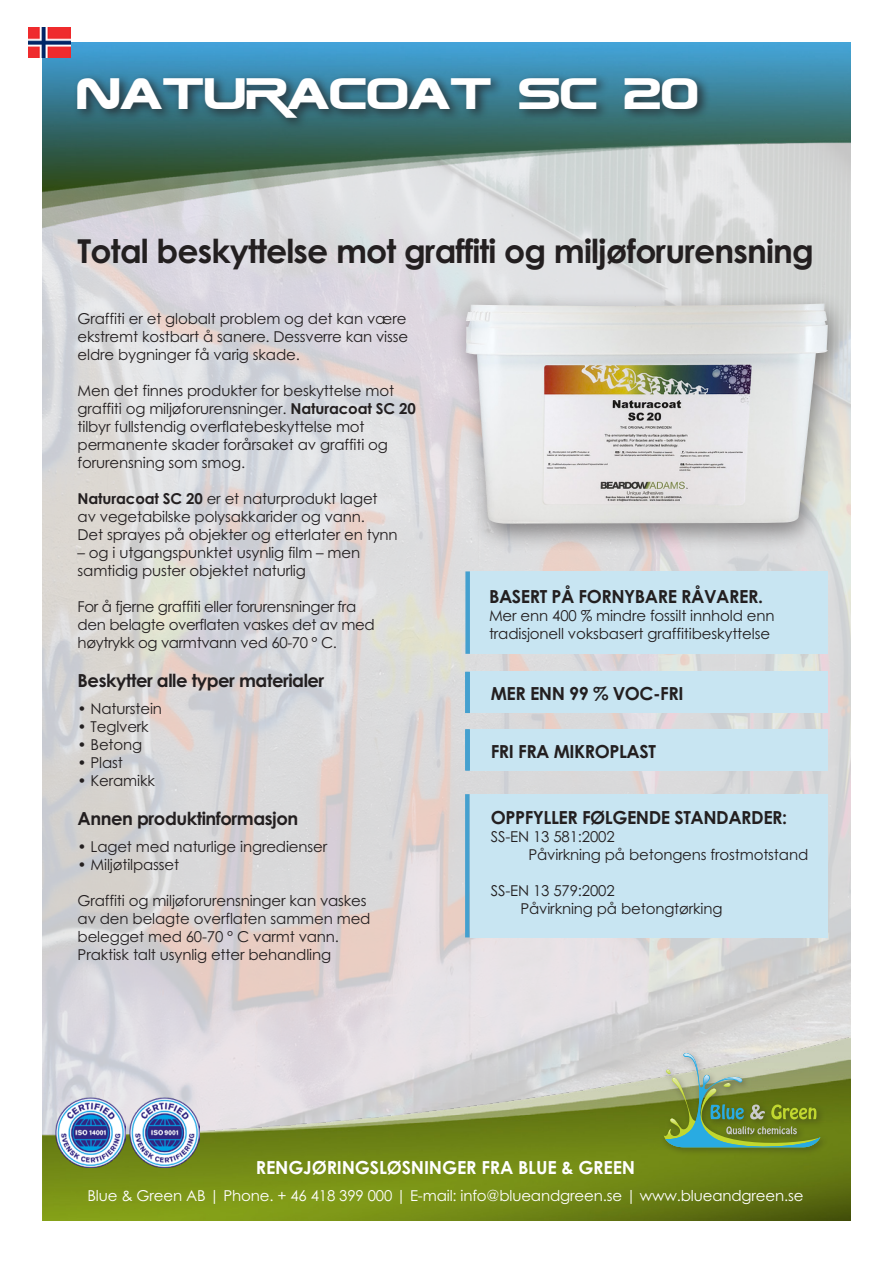
<style>
.page{position:relative;width:893px;height:1263px;background:#fff}
.page>*{position:absolute;margin:0;border:0;box-sizing:border-box;transform-origin:0 0}
.t1{font:45px "Zebulon";color:#fff}
.Rubrik_2{font:700 33px "Century Gothic Pro";letter-spacing:-.025em;color:#231f20}
.Rubrik_3{font:700 18px "Century Gothic Pro";letter-spacing:-.025em;color:#231f20}
.Brödtext{font:700 18px "Century Gothic Pro";letter-spacing:-.01em;color:#fff}
.Brödtext-2{font:15px/18px "Century Gothic Pro";letter-spacing:-.01em;color:#231f20}
.Bröd_bullets{font:15px "Century Gothic Pro";letter-spacing:-.01em;color:#231f20}
.Brödtext-3{font:15px "Century Gothic Pro";letter-spacing:-.01em;color:#fff}
.s1{font-weight:700}
</style>
<div class="page">
<img style="left:43px;top:235px;width:807px;height:794px">
<img style="left:43px;top:1029px;width:807px;height:191px">
<img style="left:43px;top:43px;width:807px;height:192px">
<div style="left:73px;top:73px;width:638px;height:58px;background:#231f20;opacity:.75"></div>
<img style="left:29px;top:27px;width:41px;height:31px">
<div style="left:659px;top:1048px;width:169px;height:108px;background:#231f20;opacity:.3"></div>
<svg style="left:664px;top:1053px;width:156px;height:97px;background:#869f66"></svg>
<img style="left:129px;top:1097px;width:70px;height:70px">
<img style="left:55px;top:1097px;width:70px;height:70px">
<div style="left:448px;top:291px;width:404px;height:262px;background:#231f20;opacity:.5"></div>
<img style="left:465px;top:304px;width:363px;height:220px">
<div style="left:470px;top:571px;width:358px;height:83px;background:#c8e5f2"></div>
<div style="left:465px;top:571px;width:5px;height:83px;background:#44a0cf"></div>
<div style="left:470px;top:672px;width:357px;height:41px;background:#c8e5f2"></div>
<div style="left:465px;top:672px;width:5px;height:41px;background:#44a0cf"></div>
<div style="left:470px;top:729px;width:357px;height:41px;background:#c8e5f2"></div>
<div style="left:465px;top:729px;width:5px;height:41px;background:#44a0cf"></div>
<div style="left:470px;top:794px;width:357px;height:143px;background:#c8e5f2"></div>
<div style="left:465px;top:794px;width:5px;height:143px;background:#44a0cf"></div>
<p class="t1" style="left:78px;top:66px;width:623px">NATURACOAT SC 20</p>
<p class="Rubrik_2" style="left:78px;top:231px;width:738px">Total beskyttelse mot graffiti og miljøforurensning</p>
<p class="Brödtext-2" style="left:78px;top:309px;width:332px;text-align:justify">Graffiti er et globalt problem og det kan være ekstremt kostbart å sanere. Dessverre kan visse eldre bygninger få varig skade.</p>
<p class="Brödtext-2" style="left:78px;top:381px;width:340px">Men det finnes produkter for beskyttelse mot graffiti og miljøforurensninger. <span class="s1">Naturacoat SC 20</span></p>
<p class="Brödtext-2" style="left:78px;top:417px;width:312px">tilbyr fullstendig overflatebeskyttelse mot permanente skader forårsaket av graffiti og forurensning som smog.</p>
<p class="Brödtext-2" style="left:78px;top:489px;width:302px"><span class="s1">Naturacoat SC 20</span> er et naturprodukt laget</p>
<p class="Brödtext-2" style="left:78px;top:507px;width:289px">av vegetabilske polysakkarider og vann.</p>
<p class="Brödtext-2" style="left:78px;top:525px;width:322px">Det sprayes på objekter og etterlater en tynn</p>
<p class="Brödtext-2" style="left:78px;top:543px;width:284px">– og i utgangspunktet usynlig film – men</p>
<p class="Brödtext-2" style="left:78px;top:561px;width:230px">samtidig puster objektet naturlig</p>
<p class="Brödtext-2" style="left:78px;top:597px;width:280px">For å fjerne graffiti eller forurensninger fra</p>
<p class="Brödtext-2" style="left:78px;top:615px;width:299px">den belagte overflaten vaskes det av med</p>
<p class="Brödtext-2" style="left:78px;top:633px;width:261px">høytrykk og varmtvann ved 60-70 ° C.</p>
<p class="Rubrik_3" style="left:78px;top:669px;width:248px">Beskytter alle typer materialer</p>
<p class="Bröd_bullets" style="left:78px;top:699px;width:86px">• Naturstein</p>
<p class="Bröd_bullets" style="left:78px;top:717px;width:73px">• Teglverk</p>
<p class="Bröd_bullets" style="left:78px;top:735px;width:66px">• Betong</p>
<p class="Bröd_bullets" style="left:78px;top:753px;width:47px">• Plast</p>
<p class="Bröd_bullets" style="left:78px;top:771px;width:79px">• Keramikk</p>
<p class="Rubrik_3" style="left:78px;top:808px;width:222px">Annen produktinformasjon</p>
<p class="Bröd_bullets" style="left:78px;top:837px;width:251px">• Laget med naturlige ingredienser</p>
<p class="Bröd_bullets" style="left:78px;top:855px;width:103px">• Miljøtilpasset</p>
<p class="Bröd_bullets" style="left:78px;top:891px;width:291px">Graffiti og miljøforurensninger kan vaskes</p>
<p class="Bröd_bullets" style="left:78px;top:909px;width:294px">av den belagte overflaten sammen med</p>
<p class="Bröd_bullets" style="left:78px;top:927px;width:263px">belegget med 60-70 ° C varmt vann.</p>
<p class="Bröd_bullets" style="left:78px;top:945px;width:255px">Praktisk talt usynlig etter behandling</p>
<p class="Rubrik_3" style="left:489px;top:585px;width:276px">BASERT PÅ FORNYBARE RÅVARER.</p>
<p class="Brödtext-2" style="left:489px;top:607px;width:287px">Mer enn 400 % mindre fossilt innhold enn</p>
<p class="Brödtext-2" style="left:489px;top:625px;width:283px">tradisjonell voksbasert graffitibeskyttelse</p>
<p class="Rubrik_3" style="left:491px;top:683px;width:194px">MER ENN 99 % VOC-FRI</p>
<p class="Rubrik_3" style="left:491px;top:740px;width:167px">FRI FRA MIKROPLAST</p>
<p class="Rubrik_3" style="left:491px;top:806px;width:298px">OPPFYLLER FØLGENDE STANDARDER:</p>
<p class="Brödtext-2" style="left:491px;top:827px;width:125px">SS-EN 13 581:2002</p>
<p class="Brödtext-2" style="left:528px;top:845px;width:281px">Påvirkning på betongens frostmotstand</p>
<p class="Brödtext-2" style="left:520px;top:881px;width:204px;text-indent:-30px">SS-EN 13 579:2002<br>Påvirkning på betongtørking</p>
<p class="Brödtext" style="left:256px;top:1156px;width:381px">RENGJØRINGSLØSNINGER FRA BLUE &amp; GREEN</p>
<p class="Brödtext-3" style="left:87px;top:1186px;width:718px">Blue &amp; Green AB | Phone. + 46 418 399 000 | E-mail: info@blueandgreen.se | www.blueandgreen.se</p>
</div>
